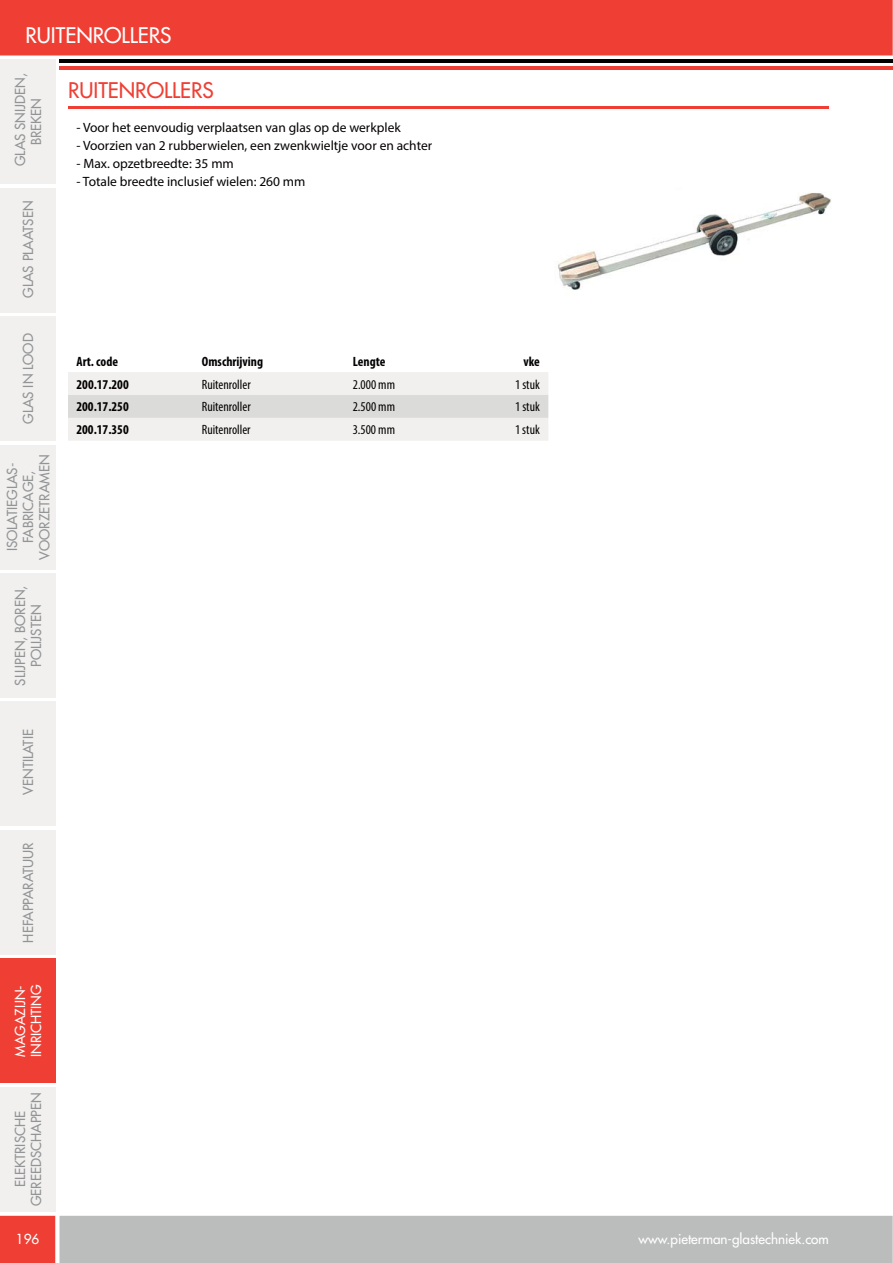
<style>
.page{position:relative;width:893px;height:1263px;background:#fff}
.page>*{position:absolute;margin:0;border:0;box-sizing:border-box;transform-origin:0 0}
.t1{font:500 21px "Futura Std";color:#fff}
.t2{font:500 21px "Futura Std";color:#ef3f34}
.t3{font:13.5px "Myriad Pro";color:#040000}
.t4{font:500 13.5px/16.2px "Futura Std";color:#929495;text-align:center}
.t5{font:condensed 13.5px "Myriad Pro";color:#040000}
.t6{font:700 condensed 13.5px "Myriad Pro";color:#040000}
.t7{font:500 13.5px/16.2px "Futura Std";color:#fff}
</style>
<div class="page">
<div style="left:0;top:0;width:893px;height:56px;background:#ef3f34"></div>
<div style="left:0;top:1216px;width:893px;height:47px;background:#bbbdbc"></div>
<div style="left:0;top:60px;width:55px;height:124px;background:#f1f0ef"></div>
<div style="left:0;top:188px;width:55px;height:124px;background:#f1f0ef"></div>
<div style="left:0;top:317px;width:55px;height:124px;background:#f1f0ef"></div>
<div style="left:0;top:445px;width:55px;height:124px;background:#f1f0ef"></div>
<div style="left:0;top:573px;width:55px;height:125px;background:#f1f0ef"></div>
<div style="left:0;top:702px;width:55px;height:124px;background:#f1f0ef"></div>
<div style="left:0;top:830px;width:55px;height:124px;background:#f1f0ef"></div>
<div style="left:0;top:959px;width:55px;height:124px;background:#ef3f34"></div>
<div style="left:0;top:1087px;width:55px;height:124px;background:#f1f0ef"></div>
<hr style="left:60px;top:66px;width:833px;height:3px;background:#ef3f34">
<hr style="left:60px;top:60px;width:833px;height:3px;background:#040000">
<hr style="left:68px;top:107px;width:761px;height:2px;background:#ef3f34">
<svg style="left:68px;top:372px;width:480px;height:69px"></svg>
<img style="left:558px;top:192px;width:273px;height:98px">
<h1 class="t1" style="left:26px;top:24px;width:147px">RUITENROLLERS</h1>
<h1 class="t2" style="left:68px;top:79px;width:147px">RUITENROLLERS</h1>
<p class="t3" style="left:77px;top:122px;width:326px">- Voor het eenvoudig verplaatsen van glas op de werkplek</p>
<p class="t3" style="left:77px;top:140px;width:357px">- Voorzien van 2 rubberwielen, een zwenkwieltje voor en achter</p>
<p class="t3" style="left:77px;top:158px;width:159px">- Max. opzetbreedte: 35 mm</p>
<p class="t3" style="left:77px;top:176px;width:230px">- Totale breedte inclusief wielen: 260 mm</p>
<p class="t4" style="left:12px;top:166px;width:94px;rotate:-90deg">GLAS SNIJDEN,<br>BREKEN</p>
<p class="t4" style="left:20px;top:298px;width:99px;rotate:-90deg">GLAS PLAATSEN</p>
<p class="t4" style="left:20px;top:424px;width:92px;rotate:-90deg">GLAS IN LOOD</p>
<p class="t6" style="left:77px;top:356px;width:43px">Art. code</p>
<p class="t6" style="left:202px;top:356px;width:63px">Omschrijving</p>
<p class="t6" style="left:353px;top:356px;width:34px">Lengte</p>
<p class="t6" style="left:523px;top:356px;width:18px">vke</p>
<p class="t6" style="left:76px;top:379px;width:54px">200.17.200</p>
<p class="t5" style="left:202px;top:379px;width:50px">Ruitenroller</p>
<p class="t5" style="left:353px;top:379px;width:44px">2.000 mm</p>
<p class="t5" style="left:515px;top:379px;width:26px">1 stuk</p>
<p class="t6" style="left:76px;top:402px;width:54px">200.17.250</p>
<p class="t5" style="left:202px;top:402px;width:50px">Ruitenroller</p>
<p class="t5" style="left:353px;top:402px;width:44px">2.500 mm</p>
<p class="t5" style="left:515px;top:402px;width:26px">1 stuk</p>
<p class="t6" style="left:76px;top:425px;width:54px">200.17.350</p>
<p class="t5" style="left:202px;top:425px;width:50px">Ruitenroller</p>
<p class="t5" style="left:353px;top:425px;width:44px">3.500 mm</p>
<p class="t5" style="left:515px;top:425px;width:26px">1 stuk</p>
<p class="t4" style="left:4px;top:560px;width:106px;rotate:-90deg">ISOLATIEGLAS-<br>FABRICAGE,<br>VOORZETRAMEN</p>
<p class="t4" style="left:12px;top:686px;width:101px;rotate:-90deg">SLIJPEN, BOREN,<br>POLIJSTEN</p>
<p class="t4" style="left:20px;top:795px;width:67px;rotate:-90deg">VENTILATIE</p>
<p class="t4" style="left:20px;top:943px;width:102px;rotate:-90deg">HEFAPPARATUUR</p>
<p class="t7" style="left:12px;top:1057px;width:74px;rotate:-90deg">MAGAZIJN-<br>INRICHTING</p>
<p class="t4" style="left:12px;top:1206px;width:115px;rotate:-90deg">ELEKTRISCHE<br>GEREEDSCHAPPEN</p>
<p class="t7" style="left:16px;top:1232px;width:25px">196</p>
<p class="t7" style="left:638px;top:1232px;width:192px">www.pieterman-glastechniek.com</p>
</div>
